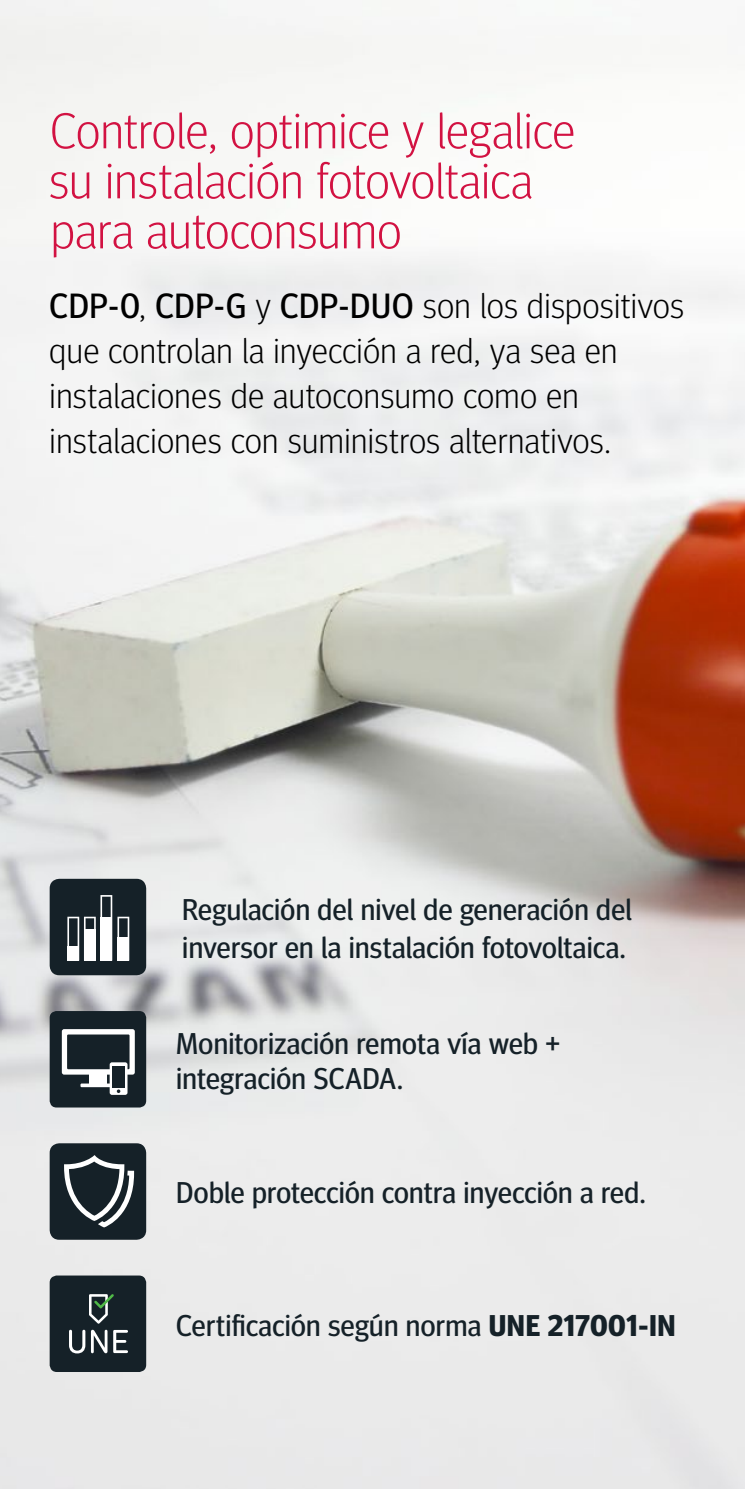
<style>
.page{position:relative;width:745px;height:1489px;background:#fff}
.page>*{position:absolute;margin:0;border:0;box-sizing:border-box;transform-origin:0 0}
.t1{font:300 50px/50px "Meta Head OT";letter-spacing:.01em;color:#d21242}
.t2{font:300 35px/45px "Meta Head OT";letter-spacing:.015em;color:#000}
.t3{font:30px/37.5px "Meta Head OT";letter-spacing:.01em;color:#152128}
.s1{font-weight:400}
.s2{font-weight:700}
</style>
<div class="page">
<img style="left:0;top:0;width:744px;height:1488px">
<div style="left:50px;top:1143px;width:96px;height:96px;background:#152128;border-radius:10px"></div>
<svg style="left:64px;top:1155px;width:70px;height:72px"></svg>
<div style="left:50px;top:1011px;width:96px;height:96px;background:#152128;border-radius:7px"></div>
<div style="left:62px;top:1029px;width:73px;height:45px;background:#fff;border-radius:2px"></div>
<div style="left:67px;top:1034px;width:62px;height:35px;background:#152128"></div>
<svg style="left:80px;top:1083px;width:36px;height:4px"></svg>
<div style="left:89px;top:1072px;width:18px;height:13px;background:#fff"></div>
<svg style="left:110px;top:1062px;width:17px;height:32px"></svg>
<div style="left:112px;top:1066px;width:13px;height:21px;background:#152128"></div>
<div style="left:50px;top:878px;width:96px;height:97px;background:#152128;border-radius:10px"></div>
<svg style="left:67px;top:895px;width:62px;height:65px"></svg>
<div style="left:50px;top:1275px;width:96px;height:96px;background:#152128;border-radius:7px"></div>
<svg style="left:69px;top:1329px;width:16px;height:24px"></svg>
<svg style="left:91px;top:1329px;width:16px;height:24px"></svg>
<svg style="left:113px;top:1329px;width:15px;height:23px"></svg>
<svg style="left:89px;top:1294px;width:25px;height:29px"></svg>
<h1 class="t1" style="left:49px;top:105px;width:527px">Controle, optimice y legalice su instalación fotovoltaica para autoconsumo</h1>
<p class="t2" style="left:50px;top:283px;width:635px"><span class="s1">CDP-0</span>, <span class="s1">CDP-G</span> y <span class="s1">CDP-DUO</span> son los dispositivos que controlan la inyección a red, ya sea en instalaciones de autoconsumo como en instalaciones con suministros alternativos.</p>
<p class="t3" style="left:182px;top:890px;width:451px">Regulación del nivel de generación del inversor en la instalación fotovoltaica.</p>
<p class="t3" style="left:176px;top:1025px;width:385px;line-height:35px">Monitorización remota vía web + integración SCADA.</p>
<p class="t3" style="left:176px;top:1173px;width:470px">Doble protección contra inyección a red.</p>
<p class="t3" style="left:176px;top:1306px;width:500px">Certificación según norma <span class="s2">UNE 217001-IN</span></p>
</div>
